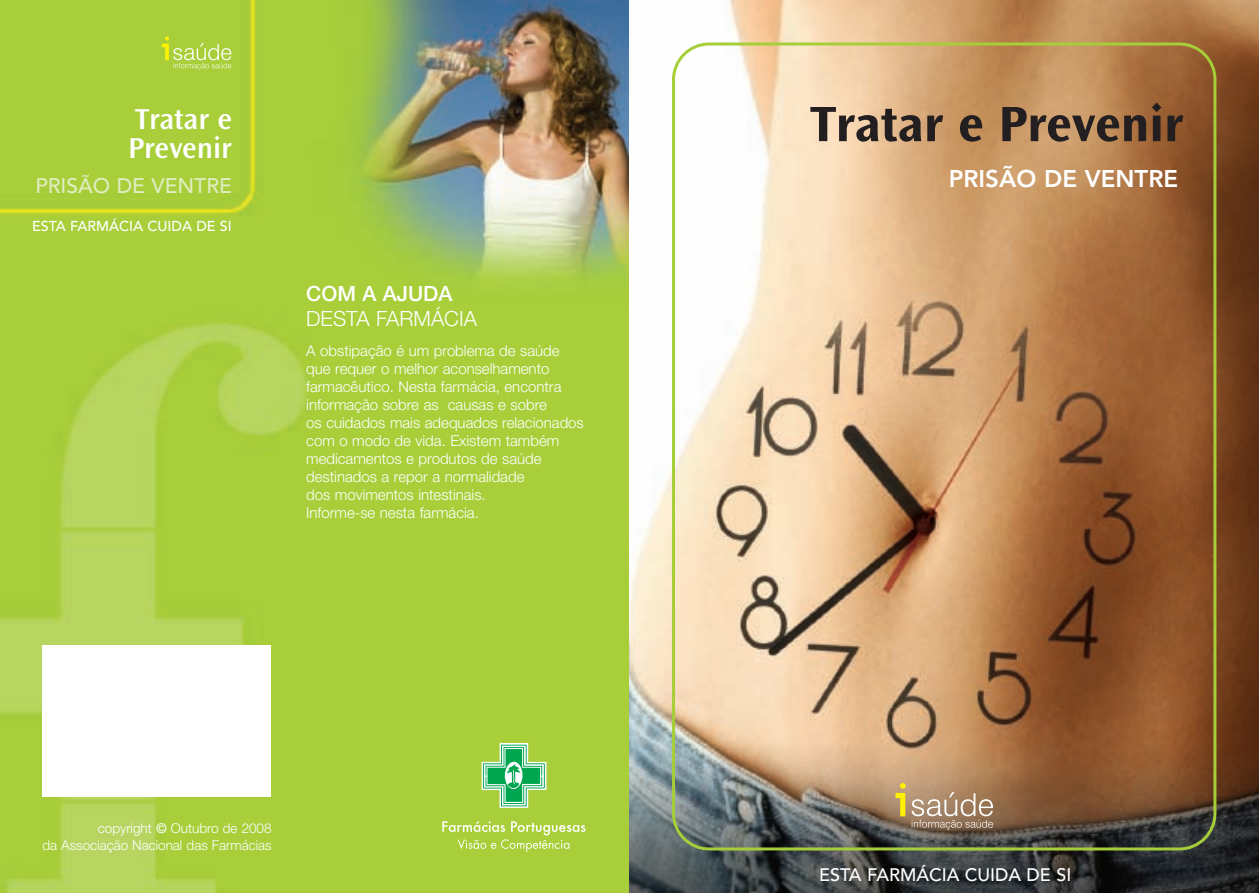
<style>
.page{position:relative;width:1259px;height:893px;background:#fff}
.page>*{position:absolute;margin:0;border:0;box-sizing:border-box;transform-origin:0 0}
.t1{font:700 51.75px "Ocean Sans";color:#231f20}
.t2{font:600 30px/28.5px "Ocean Sans";color:#fff}
.t3{font:800 24px "Avenir";color:#fff}
.t4{font:500 21px "Avenir";color:#e1edc1}
.t5{font:300 21px "Helvetica Neue";color:#fff}
.t6{font:500 21px "Helvetica Neue";color:#fff}
.t7{font:500 18px "Avenir";color:#fff}
.t8{font:300 15px/18px "Helvetica Neue";color:#fff}
.t9{font:500 14.25px "Avenir";color:#fff}
.t10{font:300 13.5px/16.2px "Helvetica Neue";color:#fff;text-align:right}
.s1{font-weight:500;font-style:italic}
</style>
<div class="page">
<img style="left:630px;top:0;width:629px;height:893px">
<img style="left:0;top:0;width:628px;height:893px">
<div style="left:43px;top:645px;width:228px;height:152px;background:#fff"></div>
<svg style="left:162px;top:37px;width:69px;height:33px;background:#b6d551"></svg>
<svg style="left:481px;top:743px;width:65px;height:65px;background:#7ecb79"></svg>
<svg style="left:442px;top:821px;width:143px;height:31px;background:#b6d659"></svg>
<svg style="left:672px;top:43px;width:544px;height:807px;background:#bd9872"></svg>
<h2 class="t2" style="left:128px;top:107px;width:105px">Tratar e<br>Prevenir</h2>
<h3 class="t4" style="left:35px;top:177px;width:198px">PRISÃO DE VENTRE</h3>
<p class="t9" style="left:32px;top:220px;width:201px">ESTA FARMÁCIA CUIDA DE SI</p>
<h3 class="t6" style="left:306px;top:286px;width:148px">COM A AJUDA</h3>
<h3 class="t5" style="left:306px;top:311px;width:172px">DESTA FARMÁCIA</h3>
<p class="t8" style="left:306px;top:343px;width:279px">A obstipação é um problema de saúde que requer o melhor aconselhamento farmacêutico. Nesta farmácia, encontra informação sobre as causas e sobre<br>os cuidados mais adequados relacionados com o modo de vida. Existem também medicamentos e produtos de saúde destinados a repor a normalidade<br>dos movimentos intestinais.<br>Informe-se nesta farmácia.</p>
<p class="t10" style="left:42px;top:822px;width:231px">copyright <span class="s1">©</span> Outubro de 2008<br>da Associação Nacional das Farmácias</p>
<h1 class="t1" style="left:810px;top:103px;width:375px">Tratar e Prevenir</h1>
<h3 class="t3" style="left:949px;top:169px;width:231px">PRISÃO DE VENTRE</h3>
<p class="t7" style="left:819px;top:867px;width:254px">ESTA FARMÁCIA CUIDA DE SI</p>
</div>
